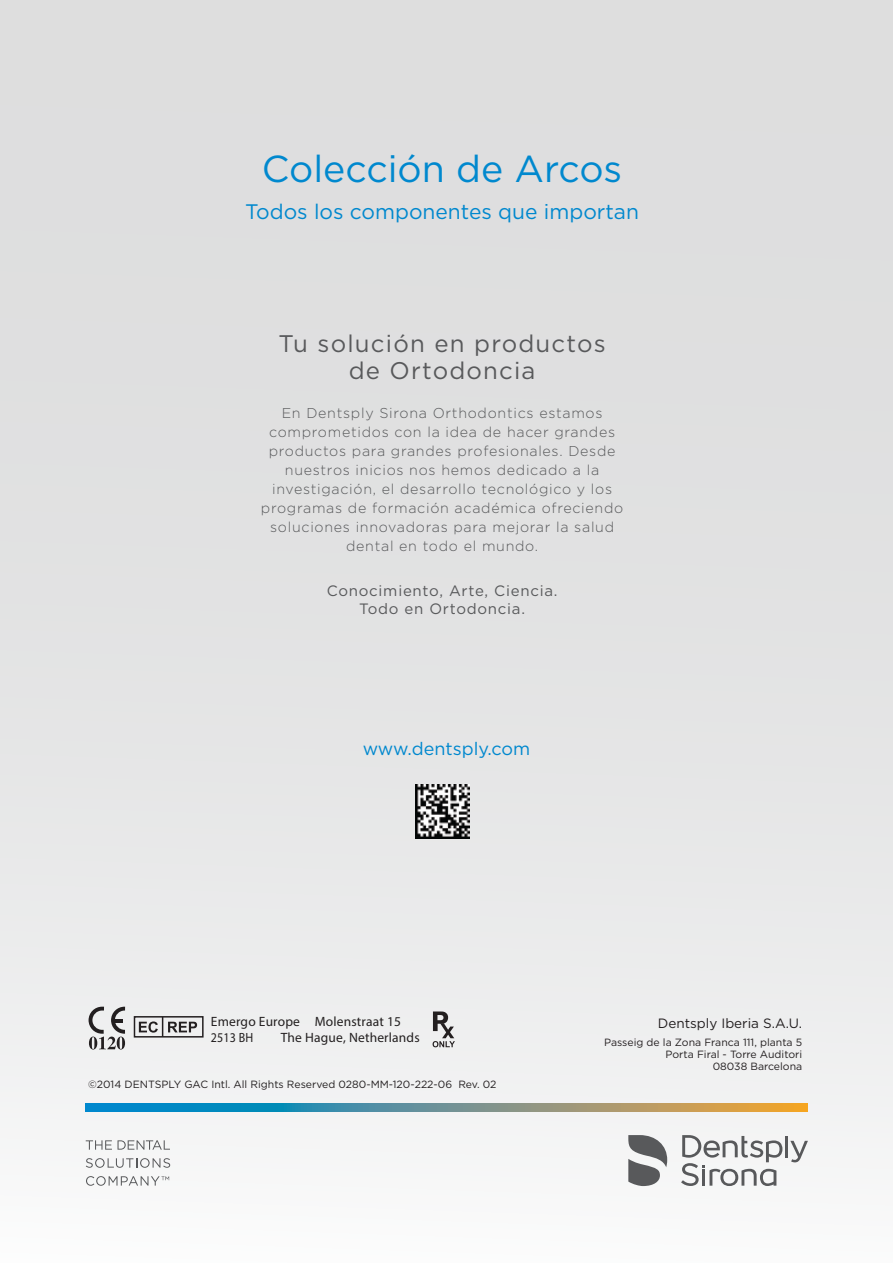
<style>
.page{position:relative;width:893px;height:1263px;background:#fff}
.page>*{position:absolute;margin:0;border:0;box-sizing:border-box;transform-origin:0 0}
.t1{font:37.5px "Gotham";color:#0088ce}
.t2{font:24px/27px "Gotham";letter-spacing:.05em;color:#58595b;text-align:center}
.t3{font:21px "Gotham";color:#0088ce}
.t4{font:18px "Gotham";color:#0088ce}
.t5{font:15px/18px "Gotham";letter-spacing:.05em;color:#58595b;text-align:center}
.t6{font:300 14.25px/19px "Gotham";letter-spacing:.05em;color:#58595b;text-align:center}
.t7{font:13.5px "Myriad Pro";letter-spacing:.015em;color:#231f20}
.t8{font:13.5px "Gotham";color:#231f20}
.t9{font:13.35px "Myriad Pro";letter-spacing:.015em;color:#231f20;scale:.9 1}
.t10{font:10.5px/12px "Gotham";color:#231f20;text-align:right}
</style>
<div class="page">
<div style="left:0;top:0;width:893px;height:1263px;background:linear-gradient(to bottom,#d8d8d9,#f3f4f4)"></div>
<div style="left:134px;top:1016px;width:70px;height:21px;border:2px solid #231f20"></div>
<svg style="left:139px;top:1017px;width:58px;height:20px"></svg>
<svg style="left:89px;top:1007px;width:36px;height:42px"></svg>
<svg style="left:433px;top:1011px;width:22px;height:36px"></svg>
<img style="left:416px;top:784px;width:54px;height:54px">
<svg style="left:85px;top:1104px;width:723px;height:8px"></svg>
<hr style="left:785px;top:1136px;width:3px;height:21px;background:#58595b">
<svg style="left:790px;top:1141px;width:18px;height:21px"></svg>
<svg style="left:681px;top:1135px;width:101px;height:51px"></svg>
<svg style="left:628px;top:1135px;width:39px;height:51px"></svg>
<svg style="left:86px;top:1140px;width:26px;height:10px"></svg>
<svg style="left:118px;top:1140px;width:52px;height:10px"></svg>
<svg style="left:86px;top:1158px;width:84px;height:10px"></svg>
<svg style="left:86px;top:1176px;width:83px;height:10px"></svg>
<h1 class="t1" style="left:262px;top:145px;width:362px">Colección de Arcos</h1>
<h3 class="t3" style="left:245px;top:198px;width:395px">Todos los componentes que importan</h3>
<h2 class="t2" style="left:279px;top:330px;width:329px">Tu solución en productos de Ortodoncia</h2>
<p class="t6" style="left:261px;top:403px;width:364px">En Dentsply Sirona Orthodontics estamos comprometidos con la idea de hacer grandes productos para grandes profesionales. Desde nuestros inicios nos hemos dedicado a la investigación, el desarrollo tecnológico y los programas de formación académica ofreciendo soluciones innovadoras para mejorar la salud dental en todo el mundo.</p>
<p class="t5" style="left:327px;top:581px;width:232px">Conocimiento, Arte, Ciencia.<br>Todo en Ortodoncia.</p>
<p class="t4" style="left:363px;top:737px;width:169px">www.dentsply.com</p>
<p class="t7" style="left:211px;top:1013px;width:192px">Emergo Europe Molenstraat 15</p>
<p class="t9" style="left:211px;top:1030px;width:49px">2513 BH</p>
<p class="t7" style="left:281px;top:1029px;width:140px">The Hague, Netherlands</p>
<p class="t10" style="left:88px;top:1078px;width:410px">©2014 DENTSPLY GAC Intl. All Rights Reserved 0280-MM-120-222-06 Rev. 02</p>
<p class="t8" style="left:658px;top:1014px;width:146px">Dentsply Iberia S.A.U.</p>
<p class="t10" style="left:604px;top:1035px;width:200px">Passeig de la Zona Franca 111, planta 5<br>Porta Firal - Torre Auditori<br>08038 Barcelona</p>
</div>
